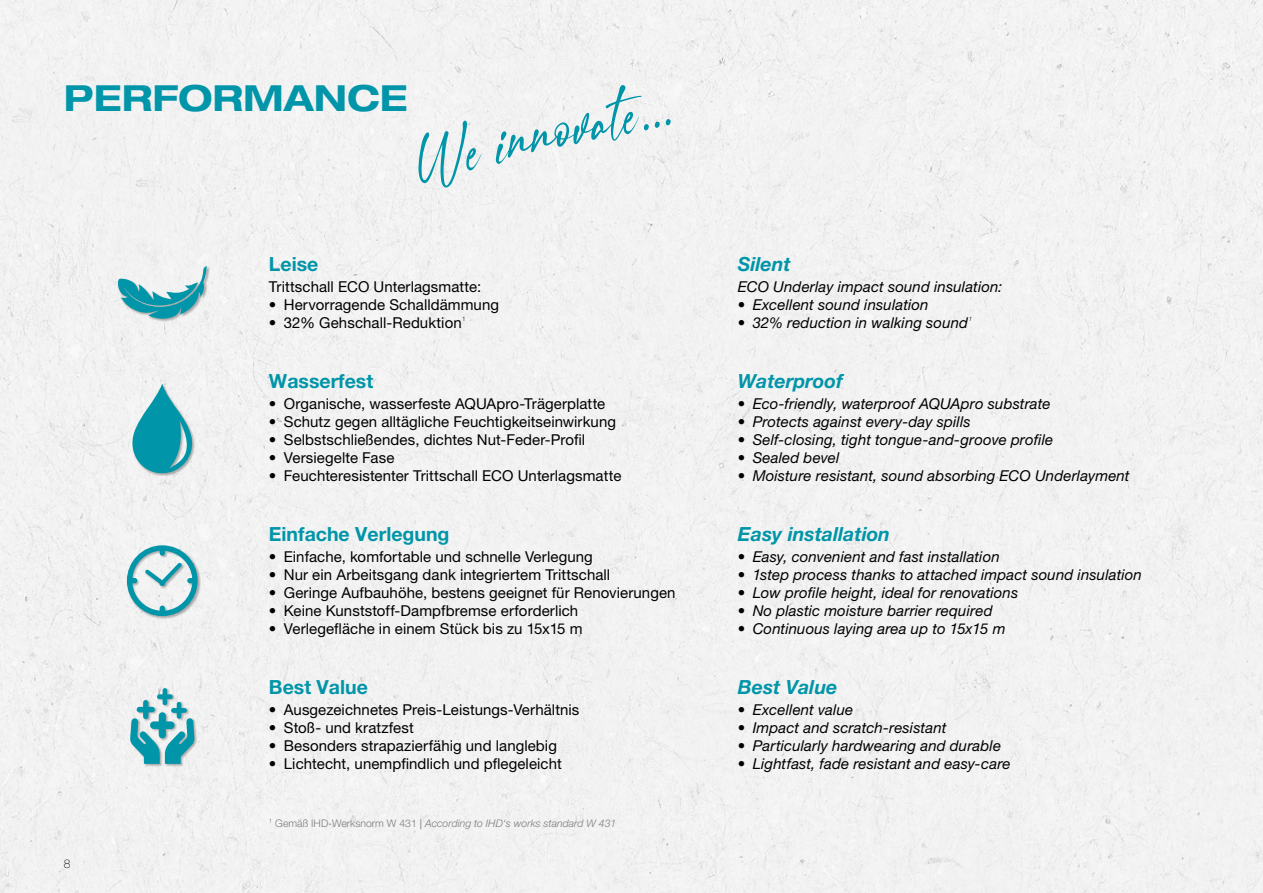
<style>
.page{position:relative;width:1263px;height:893px;background:#f2f2f2}
.page>*{position:absolute;margin:0;border:0;box-sizing:border-box;transform-origin:0 0}
.t1{font:700 expanded 36px "Helvetica Neue LT Pro";color:#0095a8}
.t2{font:700 19.5px "Helvetica Neue LT Pro";color:#0095a8}
.t3{font:italic 700 19.5px "Helvetica Neue LT Pro";color:#0095a8}
.t4{font:15px "Helvetica Neue LT Pro";letter-spacing:.005em;color:#000}
.t5{font:italic 15px "Helvetica Neue LT Pro";letter-spacing:.01em;color:#000}
.t6{font:100 12px "Helvetica Neue LT Pro";color:#000}
.t7{font:italic 300 10.5px "Helvetica Neue LT Pro";color:#7b7b7a}
.t8{font:300 6.15px "Helvetica Neue LT Pro";color:#000}
.t9{font:italic 300 6.15px "Helvetica Neue LT Pro";color:#000}
.s1{font-style:normal}
.s2{font-weight:400;font-style:normal}
</style>
<div class="page">
<svg style="left:418px;top:121px;width:64px;height:66px"></svg>
<svg style="left:496px;top:85px;width:175px;height:79px"></svg>
<div style="left:130px;top:688px;width:68px;height:79px;background:#000;opacity:.3"></div>
<svg style="left:130px;top:688px;width:64px;height:76px"></svg>
<div style="left:132px;top:383px;width:64px;height:94px;background:#000;opacity:.3"></div>
<svg style="left:128px;top:384px;width:68px;height:89px"></svg>
<div style="left:126px;top:545px;width:75px;height:74px;background:#000;opacity:.3"></div>
<svg style="left:127px;top:545px;width:71px;height:71px"></svg>
<div style="left:117px;top:265px;width:93px;height:57px;background:#000;opacity:.3"></div>
<svg style="left:117px;top:266px;width:90px;height:54px"></svg>
<h1 class="t1" style="left:64px;top:75px;width:346px">PERFORMANCE</h1>
<h2 class="t2" style="left:269px;top:252px;width:51px">Leise</h2>
<h2 class="t3" style="left:738px;top:252px;width:55px">Silent</h2>
<p class="t4" style="left:269px;top:278px;width:214px">Trittschall ECO Unterlagsmatte:</p>
<p class="t4" style="left:269px;top:296px;width:232px">• Hervorragende Schalldämmung</p>
<p class="t4" style="left:269px;top:314px;width:194px">• 32% Gehschall-Reduktion</p>
<p class="t8" style="left:462px;top:315px;width:5px">1</p>
<p class="t5" style="left:738px;top:278px;width:266px">ECO Underlay impact sound insulation:</p>
<p class="t5" style="left:738px;top:296px;width:192px">• Excellent sound insulation</p>
<p class="t5" style="left:738px;top:314px;width:232px">• 32% reduction in walking sound</p>
<p class="t9" style="left:969px;top:316px;width:5px">1</p>
<h2 class="t2" style="left:269px;top:369px;width:106px">Wasserfest</h2>
<h2 class="t3" style="left:738px;top:369px;width:107px">Waterproof</h2>
<p class="t4" style="left:269px;top:395px;width:338px">• Organische, wasserfeste AQUApro-Trägerplatte</p>
<p class="t4" style="left:269px;top:413px;width:349px">• Schutz gegen alltägliche Feuchtigkeitseinwirkung</p>
<p class="t4" style="left:269px;top:431px;width:318px">• Selbstschließendes, dichtes Nut-Feder-Profil</p>
<p class="t4" style="left:269px;top:449px;width:127px">• Versiegelte Fase</p>
<p class="t4" style="left:269px;top:467px;width:354px">• Feuchteresistenter Trittschall ECO Unterlagsmatte</p>
<p class="t5" style="left:738px;top:395px;width:314px">• Eco-friendly, waterproof AQUApro substrate</p>
<p class="t5" style="left:738px;top:413px;width:234px">• Protects against every-day spills</p>
<p class="t5" style="left:738px;top:431px;width:317px">• Self-closing, tight tongue-and-groove profile</p>
<p class="t5" style="left:738px;top:449px;width:103px">• Sealed bevel</p>
<p class="t5" style="left:738px;top:467px;width:393px">• Moisture resistant, sound absorbing ECO Underlayment</p>
<h2 class="t2" style="left:269px;top:522px;width:182px">Einfache Verlegung</h2>
<h2 class="t3" style="left:738px;top:522px;width:154px">Easy installation</h2>
<p class="t4" style="left:269px;top:548px;width:325px">• Einfache, komfortable und schnelle Verlegung</p>
<p class="t4" style="left:269px;top:566px;width:343px">• Nur ein Arbeitsgang dank integriertem Trittschall</p>
<p class="t4" style="left:269px;top:584px;width:408px">• Geringe Aufbauhöhe, bestens geeignet für Renovierungen</p>
<p class="t4" style="left:269px;top:602px;width:311px">• Keine Kunststoff-Dampfbremse erforderlich</p>
<p class="t4" style="left:269px;top:620px;width:315px">• Verlegefläche in einem Stück bis zu 15x15 m</p>
<p class="t5" style="left:738px;top:548px;width:263px">• Easy, convenient and fast installation</p>
<p class="t5" style="left:738px;top:566px;width:406px">• 1step process thanks to attached impact sound insulation</p>
<p class="t5" style="left:738px;top:584px;width:282px">• Low profile height, ideal for renovations</p>
<p class="t5" style="left:738px;top:602px;width:256px">• No plastic moisture barrier required</p>
<p class="t5" style="left:738px;top:620px;width:269px">• Continuous laying area up to 15x15 m</p>
<h2 class="t2" style="left:269px;top:675px;width:100px">Best Value</h2>
<h2 class="t3" style="left:738px;top:675px;width:101px">Best Value</h2>
<p class="t4" style="left:269px;top:701px;width:312px">• Ausgezeichnetes Preis-Leistungs-Verhältnis</p>
<p class="t4" style="left:269px;top:719px;width:146px">• Stoß- und kratzfest</p>
<p class="t4" style="left:269px;top:737px;width:289px">• Besonders strapazierfähig und langlebig</p>
<p class="t4" style="left:269px;top:755px;width:294px">• Lichtecht, unempfindlich und pflegeleicht</p>
<p class="t5" style="left:738px;top:701px;width:117px">• Excellent value</p>
<p class="t5" style="left:738px;top:719px;width:210px">• Impact and scratch-resistant</p>
<p class="t5" style="left:738px;top:737px;width:265px">• Particularly hardwearing and durable</p>
<p class="t5" style="left:738px;top:755px;width:274px">• Lightfast, fade resistant and easy-care</p>
<p class="t6" style="left:64px;top:856px;width:8px">8</p>
<p class="t7" style="left:269px;top:817px;width:349px"><sup>1</sup> <span class="s1">Gemäß IHD-Werksnorm W 431</span> <span class="s2">|</span> According to IHD‘s works standard W 431</p>
</div>
